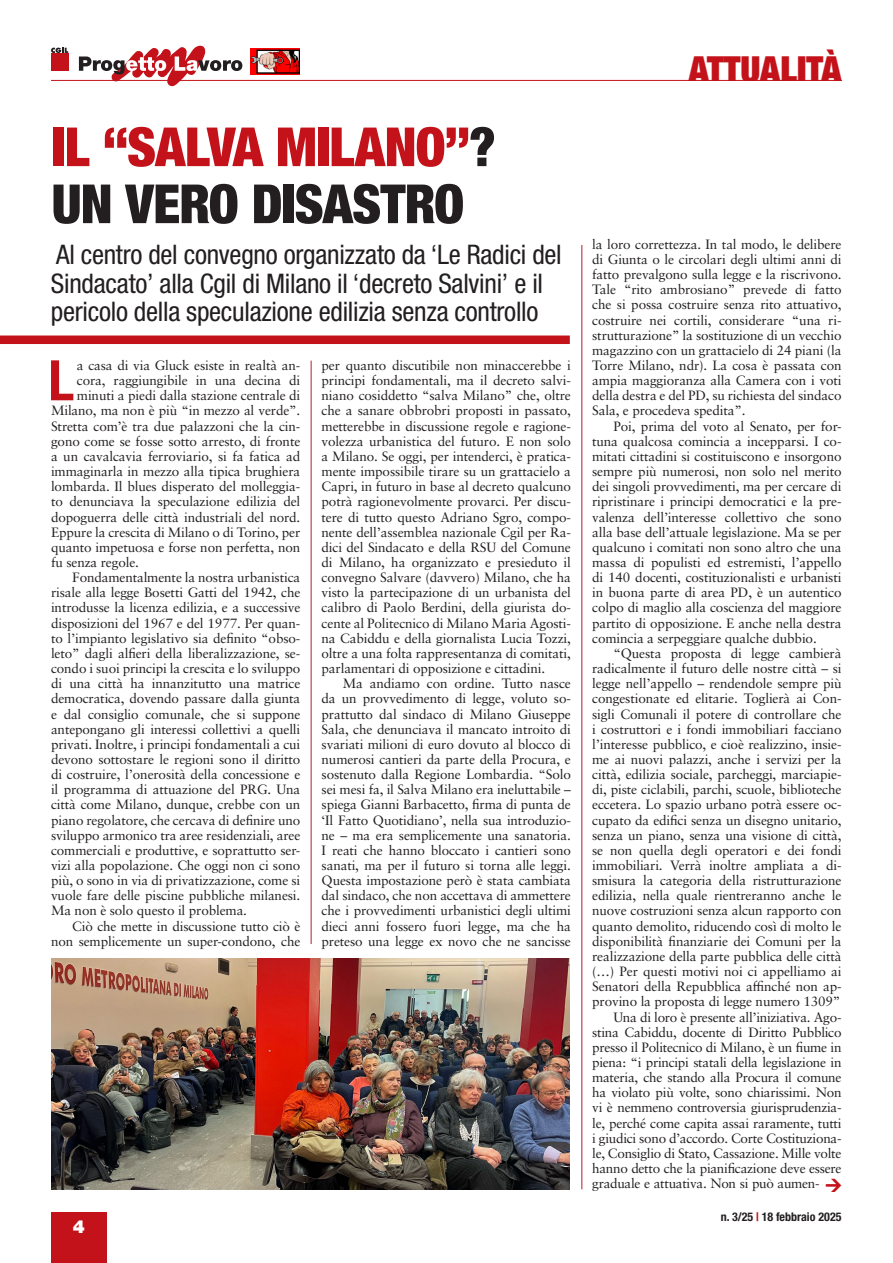
<style>
.page{position:relative;width:893px;height:1263px;background:#fff}
.page>*{position:absolute;margin:0;border:0;box-sizing:border-box;transform-origin:0 0}
.t1{font:700 condensed 55.95px "Helvetica Neue LT Std";color:#c4121a}
.Titolo_ok{font:900 condensed 54px "Helvetica Neue LT Std";letter-spacing:-.015em;color:#c4121a}
.Titolo_ok-2{font:900 condensed 54px "Helvetica Neue LT Std";letter-spacing:-.02em;color:#231f20}
.t2{font:900 condensed 36px "Helvetica Neue LT Std";color:#c4121a}
.Sommario{font:condensed 27px/28.5px "Helvetica Neue LT Std";letter-spacing:-.01em;color:#231f20}
.t3{font:900 18px "Helvetica Neue LT Std";color:#fff}
.t4{font:13.5px/15.1px "Sabon LT Pro";letter-spacing:-.01em;color:#231f20;text-align:justify}
.t5{font:700 condensed 12px "Helvetica Neue LT Std";color:#231f20}
.s1{color:#231f20}
.s2{color:#c4121a}
</style>
<div class="page">
<svg style="left:79px;top:46px;width:163px;height:40px"></svg>
<svg style="left:51px;top:48px;width:17px;height:5px"></svg>
<div style="left:51px;top:54px;width:17px;height:17px;background:#c4121a"></div>
<div style="left:51px;top:1212px;width:55px;height:51px;background:#c4121a"></div>
<img style="left:250px;top:49px;width:49px;height:25px">
<div style="left:0;top:335px;width:570px;height:9px;background:#c4121a"></div>
<hr style="left:311px;top:361px;width:1px;height:583px;background:#b32024">
<hr style="left:581px;top:245px;width:1px;height:944px;background:#b32024">
<hr style="left:51px;top:80px;width:791px;height:1px;background:#c4121a">
<img style="left:51px;top:958px;width:519px;height:231px">
<p class="Titolo_ok" style="left:52px;top:114px;width:446px">IL “SALVA MILANO”<span class="s1">?</span></p>
<p class="Titolo_ok-2" style="left:52px;top:171px;width:414px">UN VERO DISASTRO</p>
<p class="Sommario" style="left:51px;top:240px;width:512px">Al centro del convegno organizzato da ‘Le Radici del<br>Sindacato’ alla Cgil di Milano il ‘decreto Salvini’ e il pericolo della speculazione edilizia senza controllo</p>
<p class="t1" style="left:48px;top:346px;width:27px">L</p>
<p class="t4" style="left:77px;top:357px;width:225px">a casa di via Gluck esiste in realtà an-</p>
<p class="t4" style="left:77px;top:372px;width:225px">cora, raggiungibile in una decina di</p>
<p class="t4" style="left:77px;top:388px;width:225px">minuti a piedi dalla stazione centrale di</p>
<p class="t4" style="left:51px;top:403px;width:251px">Milano, ma non è più “in mezzo al verde”.</p>
<p class="t4" style="left:51px;top:418px;width:251px">Stretta com’è tra due palazzoni che la cin-</p>
<p class="t4" style="left:51px;top:433px;width:251px">gono come se fosse sotto arresto, di fronte</p>
<p class="t4" style="left:51px;top:448px;width:251px">a un cavalcavia ferroviario, si fa fatica ad</p>
<p class="t4" style="left:51px;top:463px;width:251px">immaginarla in mezzo alla tipica brughiera</p>
<p class="t4" style="left:51px;top:479px;width:251px">lombarda. Il blues disperato del molleggia-</p>
<p class="t4" style="left:51px;top:494px;width:251px">to denunciava la speculazione edilizia del</p>
<p class="t4" style="left:51px;top:509px;width:251px">dopoguerra delle città industriali del nord.</p>
<p class="t4" style="left:51px;top:524px;width:251px">Eppure la crescita di Milano o di Torino, per</p>
<p class="t4" style="left:51px;top:539px;width:251px">quanto impetuosa e forse non perfetta, non</p>
<p class="t4" style="left:51px;top:554px;width:89px">fu senza regole.</p>
<p class="t4" style="left:51px;top:569px;width:251px;text-indent:21px">Fondamentalmente la nostra urbanistica risale alla legge Bosetti Gatti del 1942, che introdusse la licenza edilizia, e a successive disposizioni del 1967 e del 1977. Per quan&shy;to l’impianto legislativo sia definito “obso&shy;leto” dagli alfieri della liberalizzazione, se&shy;condo i suoi principi la crescita e lo sviluppo di una città ha innanzitutto una matrice democratica, dovendo passare dalla giunta e dal consiglio comunale, che si suppone antepongano gli interessi collettivi a quelli privati. Inoltre, i principi fondamentali a cui devono sottostare le regioni sono il diritto di costruire, l’onerosità della concessione e il programma di attuazione del PRG. Una città come Milano, dunque, crebbe con un piano regolatore, che cercava di definire uno sviluppo armonico tra aree residenziali, aree commerciali e produttive, e soprattutto ser&shy;vizi alla popolazione. Che oggi non ci sono più, o sono in via di privatizzazione, come si vuole fare delle piscine pubbliche milanesi.<br>Ma non è solo questo il problema.</p>
<p class="t4" style="left:51px;top:918px;width:251px;text-align:right">Ciò che mette in discussione tutto ciò è non semplicemente un super-condono, che</p>
<p class="t4" style="left:322px;top:357px;width:251px">per quanto discutibile non minaccerebbe i principi fondamentali, ma il decreto salvi&shy;niano cosiddetto “salva Milano” che, oltre che a sanare obbrobri proposti in passato, metterebbe in discussione regole e ragione&shy;volezza urbanistica del futuro. E non solo a Milano. Se oggi, per intenderci, è pratica&shy;mente impossibile tirare su un grattacielo a Capri, in futuro in base al decreto qualcuno potrà ragionevolmente provarci. Per discu&shy;tere di tutto questo Adriano Sgro, compo&shy;nente dell’assemblea nazionale Cgil per Ra&shy;dici del Sindacato e della RSU del Comune di Milano, ha organizzato e presieduto il convegno Salvare (davvero) Milano, che ha visto la partecipazione di un urbanista del calibro di Paolo Berdini, della giurista do&shy;cente al Politecnico di Milano Maria Agosti&shy;na Cabiddu e della giornalista Lucia Tozzi, oltre a una folta rappresentanza di comitati, parlamentari di opposizione e cittadini.</p>
<p class="t4" style="left:322px;top:675px;width:251px;text-indent:21px">Ma andiamo con ordine. Tutto nasce da un provvedimento di legge, voluto so&shy;prattutto dal sindaco di Milano Giuseppe Sala, che denunciava il mancato introito di svariati milioni di euro dovuto al blocco di numerosi cantieri da parte della Procura, e sostenuto dalla Regione Lombardia. “Solo sei mesi fa, il Salva Milano era ineluttabile – spiega Gianni Barbacetto, firma di punta de ‘Il Fatto Quotidiano’, nella sua introduzio&shy;ne – ma era semplicemente una sanatoria.<br>I reati che hanno bloccato i cantieri sono sanati, ma per il futuro si torna alle leggi.<br>Questa impostazione però è stata cambiata dal sindaco, che non accettava di ammettere che i provvedimenti urbanistici degli ultimi dieci anni fossero fuori legge, ma che ha preteso una legge ex novo che ne sancisse</p>
<h3 class="t3" style="left:73px;top:1216px;width:14px">4</h3>
<p class="t2" style="left:688px;top:46px;width:155px">ATTUALITÀ</p>
<p class="t4" style="left:592px;top:236px;width:251px">la loro correttezza. In tal modo, le delibere di Giunta o le circolari degli ultimi anni di fatto prevalgono sulla legge e la riscrivono.<br>Tale “rito ambrosiano” prevede di fatto che si possa costruire senza rito attuativo, costruire nei cortili, considerare “una ri&shy;strutturazione” la sostituzione di un vecchio magazzino con un grattacielo di 24 piani (la Torre Milano, ndr). La cosa è passata con ampia maggioranza alla Camera con i voti della destra e del PD, su richiesta del sindaco Sala, e procedeva spedita”.</p>
<p class="t4" style="left:592px;top:418px;width:251px;text-indent:21px">Poi, prima del voto al Senato, per for&shy;tuna qualcosa comincia a incepparsi. I co&shy;mitati cittadini si costituiscono e insorgono sempre più numerosi, non solo nel merito dei singoli provvedimenti, ma per cercare di ripristinare i principi democratici e la pre&shy;valenza dell’interesse collettivo che sono alla base dell’attuale legislazione. Ma se per qualcuno i comitati non sono altro che una massa di populisti ed estremisti, l’appello di 140 docenti, costituzionalisti e urbanisti in buona parte di area PD, è un autentico colpo di maglio alla coscienza del maggiore partito di opposizione. E anche nella destra comincia a serpeggiare qualche dubbio.</p>
<p class="t4" style="left:592px;top:645px;width:251px;text-indent:21px">“Questa proposta di legge cambierà radicalmente il futuro delle nostre città – si legge nell’appello – rendendole sempre più congestionate ed elitarie. Toglierà ai Con&shy;sigli Comunali il potere di controllare che i costruttori e i fondi immobiliari facciano l’interesse pubblico, e cioè realizzino, insie&shy;me ai nuovi palazzi, anche i servizi per la città, edilizia sociale, parcheggi, marciapie&shy;di, piste ciclabili, parchi, scuole, biblioteche eccetera. Lo spazio urbano potrà essere oc&shy;cupato da edifici senza un disegno unitario, senza un piano, senza una visione di città, se non quella degli operatori e dei fondi immobiliari. Verrà inoltre ampliata a di&shy;smisura la categoria della ristrutturazione edilizia, nella quale rientreranno anche le nuove costruzioni senza alcun rapporto con quanto demolito, riducendo così di molto le disponibilità finanziarie dei Comuni per la realizzazione della parte pubblica delle città (…) Per questi motivi noi ci appelliamo ai Senatori della Repubblica affinché non ap&shy;provino la proposta di legge numero 1309”</p>
<p class="t4" style="left:592px;top:1009px;width:251px;text-indent:21px">Una di loro è presente all’iniziativa. Ago&shy;stina Cabiddu, docente di Diritto Pubblico presso il Politecnico di Milano, è un fiume in piena: “i principi statali della legislazione in materia, che stando alla Procura il comune ha violato più volte, sono chiarissimi. Non vi è nemmeno controversia giurisprudenzia&shy;le, perché come capita assai raramente, tutti i giudici sono d’accordo. Corte Costituziona&shy;le, Consiglio di Stato, Cassazione. Mille volte hanno detto che la pianificazione deve essere graduale e attuativa. Non si può aumen-</p>
<p class="t5" style="left:721px;top:1209px;width:122px">n. 3/25 <span class="s2">|</span> 18 febbraio 2025</p>
</div>
